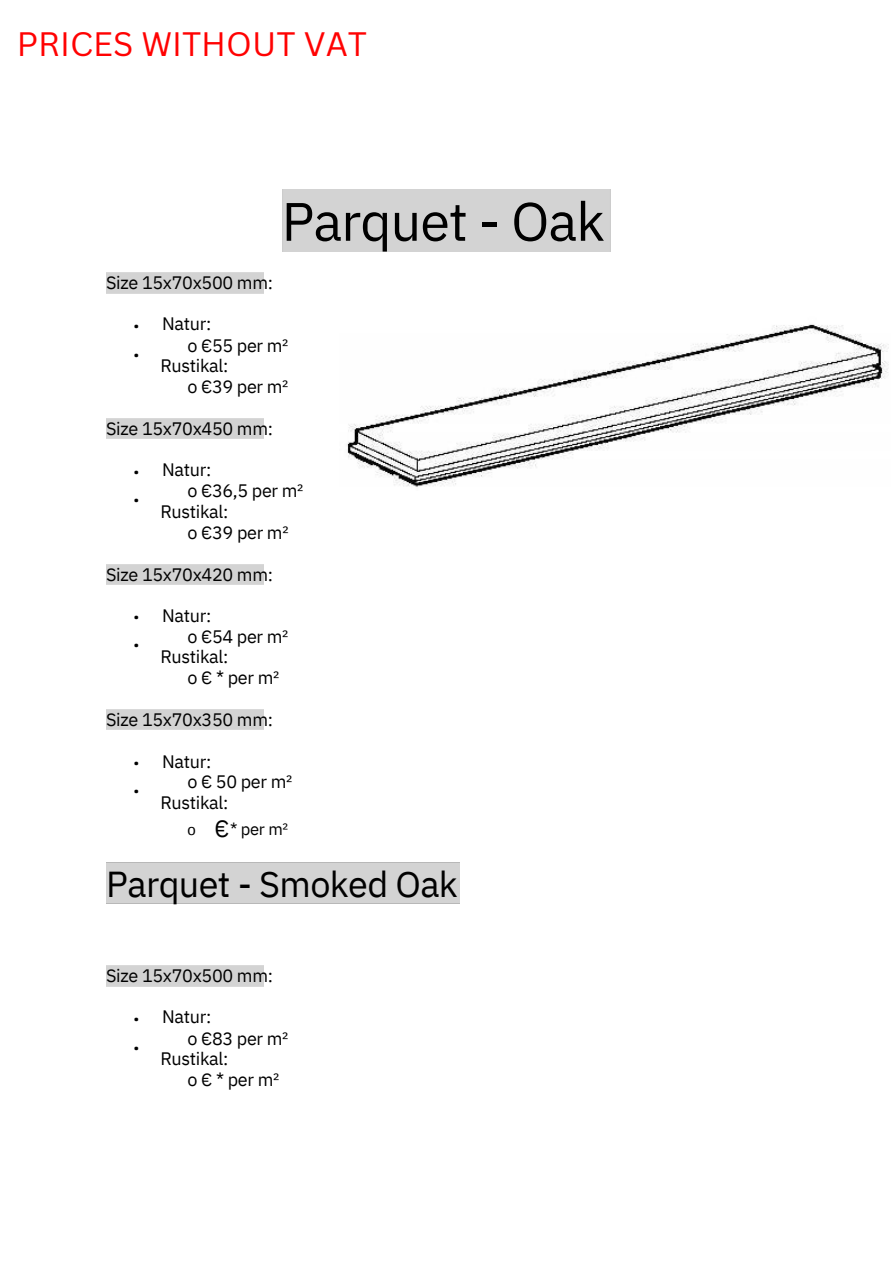
<style>
.page{position:relative;width:894px;height:1264px;background:#fff}
.page>*{position:absolute;margin:0;border:0;box-sizing:border-box;transform-origin:0 0}
.t1{font:54px "IBM Plex Sans";letter-spacing:-.02em;color:#000}
.t2{font:36px "IBM Plex Sans";letter-spacing:-.02em;color:#000}
.t3{font:33px "Canva Sans";color:#ff0202}
.t4{font:24px "IBM Plex Sans";color:#000}
.t5{font:18px "IBM Plex Sans";letter-spacing:-.02em;color:#000}
.t6{font:16.5px "IBM Plex Sans";color:#000}
.t7{font:15px "IBM Plex Sans";color:#000}
.t8{font:15px "Arimo";color:#000}
</style>
<div class="page">
<img style="left:347px;top:324px;width:542px;height:163px">
<p class="t3" style="left:17px;top:20px;width:352px">PRICES WITHOUT VAT</p>
<p class="t1" style="left:281px;top:185px;width:324px">Parquet - Oak</p>
<p class="t5" style="left:106px;top:270px;width:168px">Size 15x70x500 mm:</p>
<p class="t7" style="left:133px;top:315px;width:7px">•</p>
<p class="t5" style="left:162px;top:312px;width:51px">Natur:</p>
<p class="t7" style="left:133px;top:344px;width:7px">•</p>
<p class="t5" style="left:187px;top:333px;width:102px">o €55 per m²</p>
<p class="t5" style="left:160px;top:353px;width:69px">Rustikal:</p>
<p class="t5" style="left:187px;top:375px;width:102px">o €39 per m²</p>
<p class="t5" style="left:106px;top:416px;width:168px">Size 15x70x450 mm:</p>
<p class="t7" style="left:133px;top:461px;width:7px">•</p>
<p class="t5" style="left:162px;top:457px;width:51px">Natur:</p>
<p class="t7" style="left:133px;top:489px;width:7px">•</p>
<p class="t5" style="left:187px;top:479px;width:118px">o €36,5 per m²</p>
<p class="t5" style="left:160px;top:499px;width:69px">Rustikal:</p>
<p class="t5" style="left:187px;top:520px;width:103px">o €39 per m²</p>
<p class="t5" style="left:106px;top:562px;width:168px">Size 15x70x420 mm:</p>
<p class="t7" style="left:133px;top:606px;width:7px">•</p>
<p class="t5" style="left:162px;top:603px;width:51px">Natur:</p>
<p class="t7" style="left:133px;top:635px;width:7px">•</p>
<p class="t5" style="left:187px;top:624px;width:102px">o €54 per m²</p>
<p class="t5" style="left:160px;top:645px;width:69px">Rustikal:</p>
<p class="t5" style="left:187px;top:666px;width:93px">o€*perm²</p>
<p class="t5" style="left:106px;top:707px;width:168px">Size 15x70x350 mm:</p>
<p class="t7" style="left:133px;top:752px;width:7px">•</p>
<p class="t5" style="left:162px;top:749px;width:51px">Natur:</p>
<p class="t7" style="left:133px;top:780px;width:7px">•</p>
<p class="t5" style="left:187px;top:770px;width:106px">o€50perm²</p>
<p class="t5" style="left:160px;top:790px;width:69px">Rustikal:</p>
<p class="t8" style="left:187px;top:821px;width:10px">o</p>
<p class="t4" style="left:214px;top:812px;width:16px">€</p>
<p class="t6" style="left:230px;top:817px;width:60px">* per m²</p>
<p class="t2" style="left:106px;top:860px;width:353px">Parquet - Smoked Oak</p>
<p class="t5" style="left:106px;top:963px;width:168px">Size 15x70x500 mm:</p>
<h3 class="t7" style="left:133px;top:1008px;width:7px">•</h3>
<p class="t5" style="left:162px;top:1004px;width:51px">Natur:</p>
<p class="t7" style="left:133px;top:1037px;width:7px">•</p>
<p class="t5" style="left:187px;top:1026px;width:102px">o €83 per m²</p>
<p class="t5" style="left:160px;top:1046px;width:69px">Rustikal:</p>
<p class="t5" style="left:187px;top:1067px;width:93px">o€*perm²</p>
</div>
